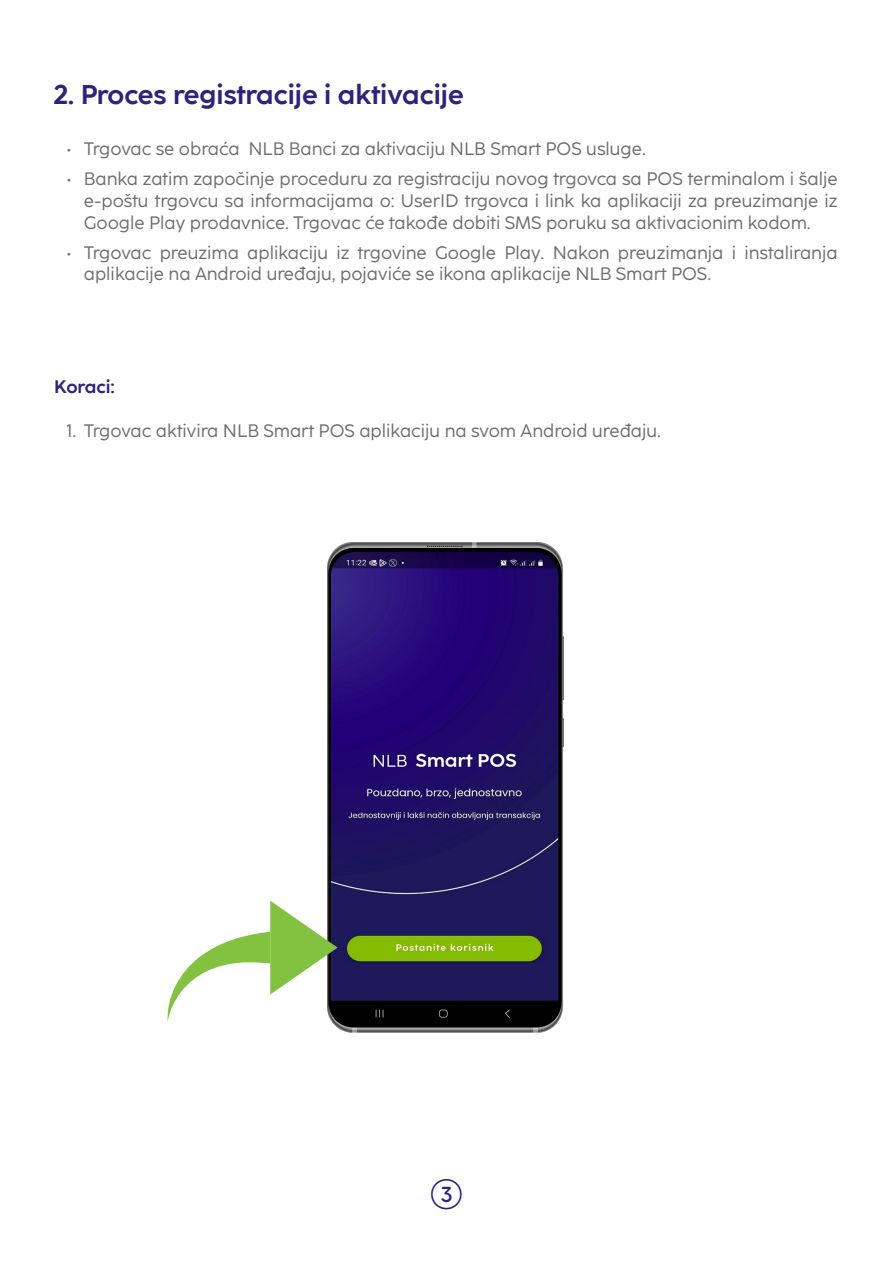
<style>
.page{position:relative;width:893px;height:1263px;background:#fff}
.page>*{position:absolute;margin:0;border:0;box-sizing:border-box;transform-origin:0 0}
.t1{font:42px "Coco Sharp";color:#30227b}
.t2{font:700 27px "Coco Sharp";color:#30227b}
.t3{font:18px/21.6px "Coco Sharp";color:#6c6d70;text-align:justify}
.t4{font:700 18px "Coco Sharp";color:#30227b}
</style>
<div class="page">
<img style="left:327px;top:542px;width:237px;height:490px">
<svg style="left:167px;top:901px;width:171px;height:121px"></svg>
<p class="t2" style="left:54px;top:78px;width:411px">2. Proces registracije i aktivacije</p>
<p class="t3" style="left:67px;top:138px;width:581px">• Trgovac se obraća NLB Banci za aktivaciju NLB Smart POS usluge.</p>
<p class="t3" style="left:84px;top:168px;width:755px;text-indent:-17px">• Banka zatim započinje proceduru za registraciju novog trgovca sa POS terminalom i šalje e-poštu trgovcu sa informacijama o: UserID trgovca i link ka aplikaciji za preuzimanje iz Google Play prodavnice. Trgovac će takođe dobiti SMS poruku sa aktivacionim kodom.</p>
<p class="t3" style="left:84px;top:242px;width:755px;text-indent:-17px">• Trgovac preuzima aplikaciju iz trgovine Google Play. Nakon preuzimanja i instaliranja aplikacije na Android uređaju, pojaviće se ikona aplikacije NLB Smart POS.</p>
<p class="t4" style="left:54px;top:377px;width:62px">Koraci:</p>
<p class="t3" style="left:67px;top:420px;width:596px">1. Trgovac aktivira NLB Smart POS aplikaciju na svom Android uređaju.</p>
<p class="t1" style="left:429px;top:1170px;width:36px">3</p>
</div>
